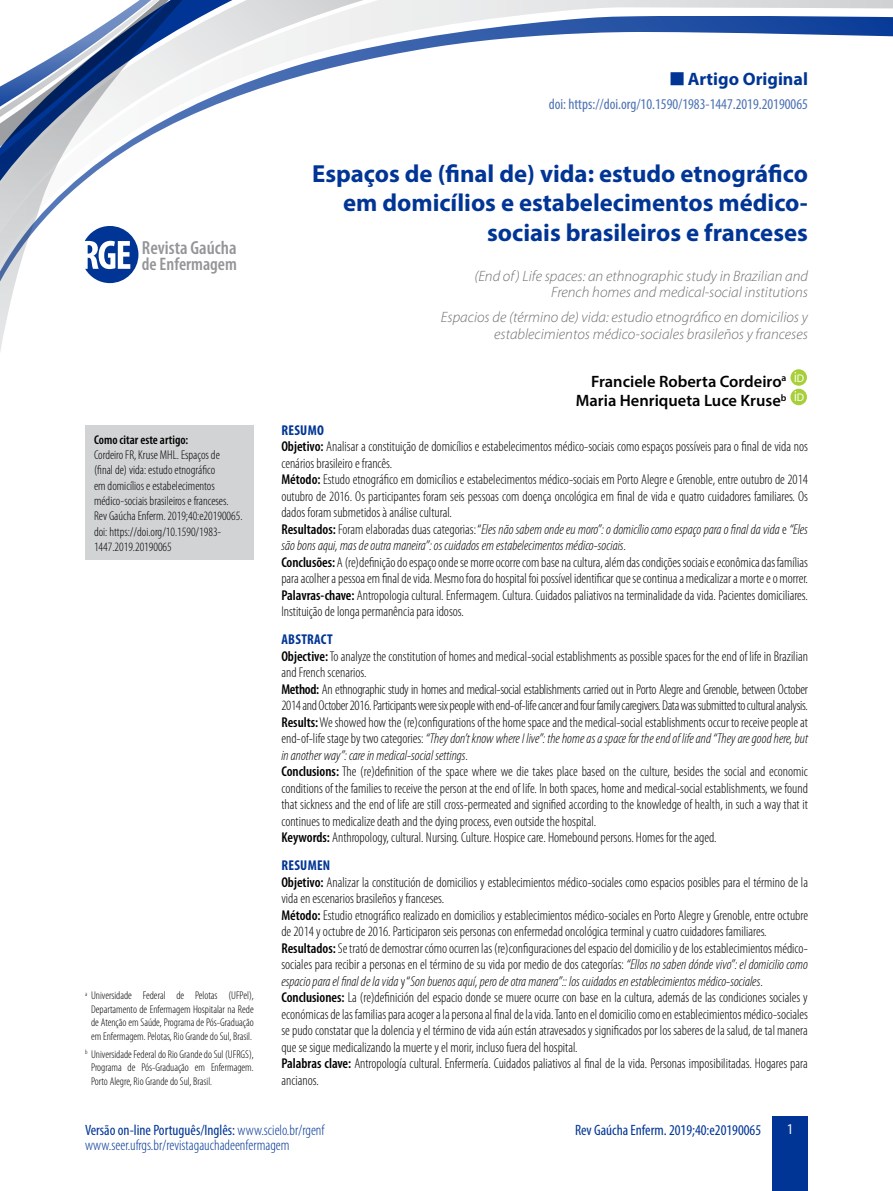
<style>
.page{position:relative;width:893px;height:1191px;background:#fff}
.page>*{position:absolute;margin:0;border:0;box-sizing:border-box;transform-origin:0 0}
.t1{font:700 24.75px/29.7px "Myriad Pro";color:#003595;text-align:right}
.t2{font:600 condensed 19.05px "Myriad Pro";color:#939598}
.t3{font:600 condensed 18.15px "Myriad Pro";color:#939598}
.t4{font:700 18px "Myriad Pro";color:#003595}
.t5{font:600 16.5px/19.5px "Myriad Pro";color:#000;text-align:right}
.t6{font:italic 300 15px/16.5px "Myriad Pro";color:#6d6e71;text-align:right}
.t7{font:300 condensed 15px/15px "Myriad Pro";color:#003595}
.t8{font:condensed 15px "Myriad Pro";color:#4d72b4}
.t9{font:condensed 15px "Myriad Pro";color:#003595}
.t10{font:condensed 15px "Myriad Pro";color:#fff}
.t11{font:300 condensed 14.25px/16.5px "Myriad Pro";color:#000}
.t12{font:300 condensed 12.75px/15.3px "Myriad Pro";color:#000}
.t13{font:600 condensed 12.75px "Myriad Pro";color:#000}
.t14{font:300 condensed 11.25px/13.5px "Myriad Pro";color:#000;text-align:center}
.s1{font-weight:700;color:#003595}
.s2{font-weight:600}
.s3{font-style:italic}
.s4{font-weight:400}
</style>
<div class="page">
<svg style="left:202px;top:0;width:691px;height:111px"></svg>
<svg style="left:0;top:0;width:202px;height:352px"></svg>
<svg style="left:85px;top:226px;width:53px;height:57px"></svg>
<div style="left:772px;top:1116px;width:36px;height:75px;background:#003595"></div>
<div style="left:790px;top:369px;width:17px;height:17px;background:#a7cf38;border-radius:50%"></div>
<div style="left:790px;top:389px;width:17px;height:16px;background:#a7cf38;border-radius:50%"></div>
<div style="left:85px;top:425px;width:169px;height:135px;background:#d1d3d4"></div>
<svg style="left:670px;top:72px;width:14px;height:13px"></svg>
<h2 class="t2" style="left:142px;top:237px;width:96px">Revista Gaúcha</h2>
<p class="t3" style="left:142px;top:254px;width:96px">de Enfermagem</p>
<p class="t13" style="left:94px;top:433px;width:96px">Como citar este artigo:</p>
<p class="t12" style="left:94px;top:447px;width:150px">Cordeiro FR, Kruse MHL. Espaços de<br>(final de) vida: estudo etnográfico<br>em domicílios e estabelecimentos médico-sociais brasileiros e franceses.<br>Rev Gaúcha Enferm. 2019;40:e20190065. doi: https://doi.org/10.1590/1983- 1447.2019.20190065</p>
<p class="t14" style="left:85px;top:989px;width:170px"><sup>a</sup> Universidade Federal de Pelotas (UFPel), Departamento de Enfermagem Hospitalar na Rede de Atenção em Saúde, Programa de Pós-Graduação em Enfermagem. Pelotas, Rio Grande do Sul, Brasil.</p>
<p class="t14" style="left:91px;top:1047px;width:164px;text-align:justify;text-indent:-6px"><sup>b</sup> Universidade Federal do Rio Grande do Sul (UFRGS), Programa de Pós-Graduação em Enfermagem.<br>Porto Alegre, Rio Grande do Sul, Brasil.</p>
<p class="t4" style="left:688px;top:67px;width:122px">Artigo Original</p>
<p class="t8" style="left:549px;top:95px;width:261px">doi: https://doi.org/10.1590/1983-1447.2019.20190065</p>
<h1 class="t1" style="left:312px;top:158px;width:497px">Espaços de (final de) vida: estudo etnográfico em domicílios e estabelecimentos médico&shy;sociais brasileiros e franceses</h1>
<p class="t6" style="left:474px;top:268px;width:335px">(End of) Life spaces: an ethnographic study in Brazilian and<br>French homes and medical-social institutions</p>
<p class="t6" style="left:441px;top:310px;width:369px">Espacios de (término de) vida: estudio etnográfico en domicilios y establecimientos médico-sociales brasileños y franceses</p>
<p class="t5" style="left:576px;top:371px;width:230px">Franciele Roberta Cordeiro<sup>a</sup> <sup>i</sup><sup>D<br></sup>Maria Henriqueta Luce Kruse<sup>b</sup> <sup>i</sup><sup>D</sup></p>
<p class="t11" style="left:281px;top:422px;width:528px"><span class="s1">RESUMO<br></span><span class="s2">Objetivo:</span> Analisar a constituição de domicílios e estabelecimentos médico-sociais como espaços possíveis para o final de vida nos cenários brasileiro e francês.<br><span class="s2">Método:</span> Estudo etnográfico em domicílios e estabelecimentos médico-sociais em Porto Alegre e Grenoble, entre outubro de 2014 outubro de 2016. Os participantes foram seis pessoas com doença oncológica em final de vida e quatro cuidadores familiares. Os dados foram submetidos à análise cultural.<br><span class="s2">Resultados:</span> Foram elaboradas duas categorias: “<span class="s3">Eles não sabem onde eu moro”: o domicílio como espaço para o final da vida</span> e <span class="s3">“Eles são bons aqui, mas de outra maneira”: os cuidados em estabelecimentos médico-sociais</span>.<br><span class="s2">Conclusões:</span> A (re)definição do espaço onde se morre ocorre com base na cultura, além das condições sociais e econômica das famílias para acolher a pessoa em final de vida. Mesmo fora do hospital foi possível identificar que se continua a medicalizar a morte e o morrer.<br><span class="s2">Palavras-chave:</span> Antropologia cultural. Enfermagem. Cultura. Cuidados paliativos na terminalidade da vida. Pacientes domiciliares.<br>Instituição de longa permanência para idosos.</p>
<p class="t11" style="left:281px;top:631px;width:528px"><span class="s1">ABSTRACT<br></span><span class="s2">Objective:</span> To analyze the constitution of homes and medical-social establishments as possible spaces for the end of life in Brazilian and French scenarios.<br><span class="s2">Method:</span> An ethnographic study in homes and medical-social establishments carried out in Porto Alegre and Grenoble, between October 2014 and October 2016. Participants were six people with end-of-life cancer and four family caregivers. Data was submitted to cultural analysis.<br><span class="s2">Results:</span> We showed how the (re)configurations of the home space and the medical-social establishments occur to receive people at end-of-life stage by two categories: <span class="s3">“They don’t know where I live”: the home as a space for the end of life and “They are good here, but in another way”: care in medical-social settings</span>.<br><span class="s2">Conclusions:</span> The (re)definition of the space where we die takes place based on the culture, besides the social and economic conditions of the families to receive the person at the end of life. In both spaces, home and medical-social establishments, we found that sickness and the end of life are still cross-permeated and signified according to the knowledge of health, in such a way that it continues to medicalize death and the dying process, even outside the hospital.<br><span class="s2">Keywords:</span> Anthropology, cultural. Nursing. Culture. Hospice care. Homebound persons. Homes for the aged.</p>
<p class="t11" style="left:281px;top:857px;width:528px"><span class="s1">RESUMEN<br></span><span class="s2">Objetivo:</span> Analizar la constitución de domicilios y establecimientos médico-sociales como espacios posibles para el término de la vida en escenarios brasileños y franceses.<br><span class="s2">Método:</span> Estudio etnográfico realizado en domicilios y establecimientos médico-sociales en Porto Alegre y Grenoble, entre octubre de 2014 y octubre de 2016. Participaron seis personas con enfermedad oncológica terminal y cuatro cuidadores familiares.<br><span class="s2">Resultados:</span> Se trató de demostrar cómo ocurren las (re)configuraciones del espacio del domicilio y de los establecimientos médico&shy;sociales para recibir a personas en el término de su vida por medio de dos categorías: <span class="s3">“Ellos no saben dónde vivo”: el domicilio como espacio para el final de la vida</span> y “<span class="s3">Son buenos aquí, pero de otra manera”:: los cuidados en establecimientos médico-sociales</span>.<br><span class="s2">Conclusiones:</span> La (re)definición del espacio donde se muere ocurre con base en la cultura, además de las condiciones sociales y económicas de las familias para acoger a la persona al final de la vida. Tanto en el domicilio como en establecimientos médico-sociales se pudo constatar que la dolencia y el término de vida aún están atravesados y significados por los saberes de la salud, de tal manera que se sigue medicalizando la muerte y el morir, incluso fuera del hospital.<br><span class="s2">Palabras clave:</span> Antropología cultural. Enfermería. Cuidados paliativos al final de la vida. Personas imposibilitadas. Hogares para ancianos.</p>
<p class="t7" style="left:85px;top:1123px;width:241px"><span class="s4">Versão on-line Português/Inglês:</span> www.scielo.br/rgenf www.seer.ufrgs.br/revistagauchadeenfermagem</p>
<p class="t9" style="left:575px;top:1121px;width:188px">Rev Gaúcha Enferm. 2019;40:e20190065</p>
<p class="t10" style="left:787px;top:1120px;width:7px">1</p>
</div>
